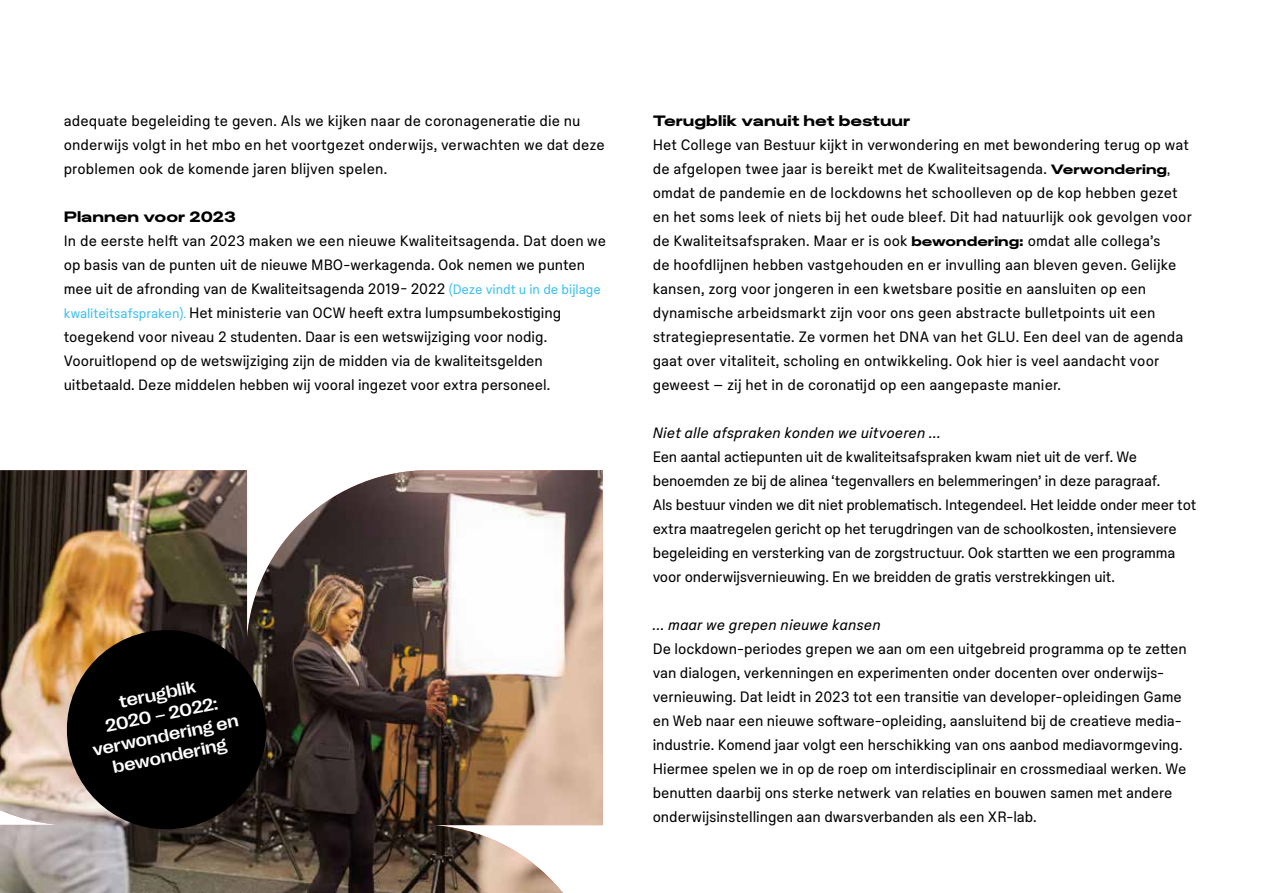
<style>
.page{position:relative;width:1263px;height:893px;background:#fff}
.page>*{position:absolute;margin:0;border:0;box-sizing:border-box;transform-origin:0 0}
.t1{font:500 expanded 17.85px/20.9px "Right Grotesk";color:#fff;text-align:center}
.t2{font:15px/24px "Plaid S";color:#000}
.t3{font:15px "Plaid S Italic";letter-spacing:.005em;color:#000}
.t4{font:15px "Plaid XL";color:#000}
.s1{font-size:13.5px;color:#41c0f0}
.s2{font-size:12px;color:#41c0f0}
.s3{font-family:"Plaid XL";font-size:13.5px}
.s4{font-size:13.5px}
</style>
<div class="page">
<img style="left:0;top:470px;width:603px;height:423px">
<svg style="left:58px;top:621px;width:217px;height:217px;background:#29221b"></svg>
<p class="t2" style="left:64px;top:109px;width:542px">adequate begeleiding te geven. Als we kijken naar de coronageneratie die nu onderwijs volgt in het mbo en het voortgezet onderwijs, verwachten we dat deze problemen ook de komende jaren blijven spelen.</p>
<p class="t4" style="left:64px;top:207px;width:174px">Plannen voor 2023</p>
<p class="t2" style="left:64px;top:229px;width:544px">In de eerste helft van 2023 maken we een nieuwe Kwaliteitsagenda. Dat doen we op basis van de punten uit de nieuwe MBO-werkagenda. Ook nemen we punten mee uit de afronding van de Kwaliteitsagenda 2019- 2022 <span class="s1">(Deze vindt u in de bijlage kwaliteitsafspraken)</span><span class="s2">.</span> Het ministerie van OCW heeft extra lumpsumbekostiging toegekend voor niveau 2 studenten. Daar is een wetswijziging voor nodig.<br>Vooruitlopend op de wetswijziging zijn de midden via de kwaliteitsgelden uitbetaald. Deze middelen hebben wij vooral ingezet voor extra personeel.</p>
<p class="t1" style="left:83px;top:698px;width:150px;rotate:-11deg">terugblik<br>2020 – 2022: verwondering en bewondering</p>
<p class="t4" style="left:653px;top:111px;width:259px">Terugblik vanuit het bestuur</p>
<p class="t2" style="left:653px;top:133px;width:541px">Het College van Bestuur kijkt in verwondering en met bewondering terug op wat de afgelopen twee jaar is bereikt met de Kwaliteitsagenda. <span class="s3">Verwondering</span><span class="s4">, </span>omdat de pandemie en de lockdowns het schoolleven op de kop hebben gezet en het soms leek of niets bij het oude bleef. Dit had natuurlijk ook gevolgen voor de Kwaliteitsafspraken. Maar er is ook <span class="s3">bewondering:</span> omdat alle collega’s<br>de hoofdlijnen hebben vastgehouden en er invulling aan bleven geven. Gelijke kansen, zorg voor jongeren in een kwetsbare positie en aansluiten op een dynamische arbeidsmarkt zijn voor ons geen abstracte bulletpoints uit een strategiepresentatie. Ze vormen het DNA van het GLU. Een deel van de agenda gaat over vitaliteit, scholing en ontwikkeling. Ook hier is veel aandacht voor geweest – zij het in de coronatijd op een aangepaste manier.</p>
<p class="t3" style="left:653px;top:423px;width:290px">Niet alle afspraken konden we uitvoeren …</p>
<p class="t2" style="left:653px;top:445px;width:545px">Een aantal actiepunten uit de kwaliteitsafspraken kwam niet uit de verf. We benoemden ze bij de alinea ‘tegenvallers en belemmeringen’ in deze paragraaf.<br>Als bestuur vinden we dit niet problematisch. Integendeel. Het leidde onder meer tot extra maatregelen gericht op het terugdringen van de schoolkosten, intensievere begeleiding en versterking van de zorgstructuur. Ook startten we een programma voor onderwijsvernieuwing. En we breidden de gratis verstrekkingen uit.</p>
<p class="t3" style="left:653px;top:615px;width:229px">… maar we grepen nieuwe kansen</p>
<p class="t2" style="left:653px;top:637px;width:536px">De lockdown-periodes grepen we aan om een uitgebreid programma op te zetten van dialogen, verkenningen en experimenten onder docenten over onderwijs&shy;vernieuwing. Dat leidt in 2023 tot een transitie van developer-opleidingen Game en Web naar een nieuwe software-opleiding, aansluitend bij de creatieve media&shy;industrie. Komend jaar volgt een herschikking van ons aanbod mediavormgeving.<br>Hiermee spelen we in op de roep om interdisciplinair en crossmediaal werken. We benutten daarbij ons sterke netwerk van relaties en bouwen samen met andere onderwijsinstellingen aan dwarsverbanden als een XR-lab.</p>
</div>
